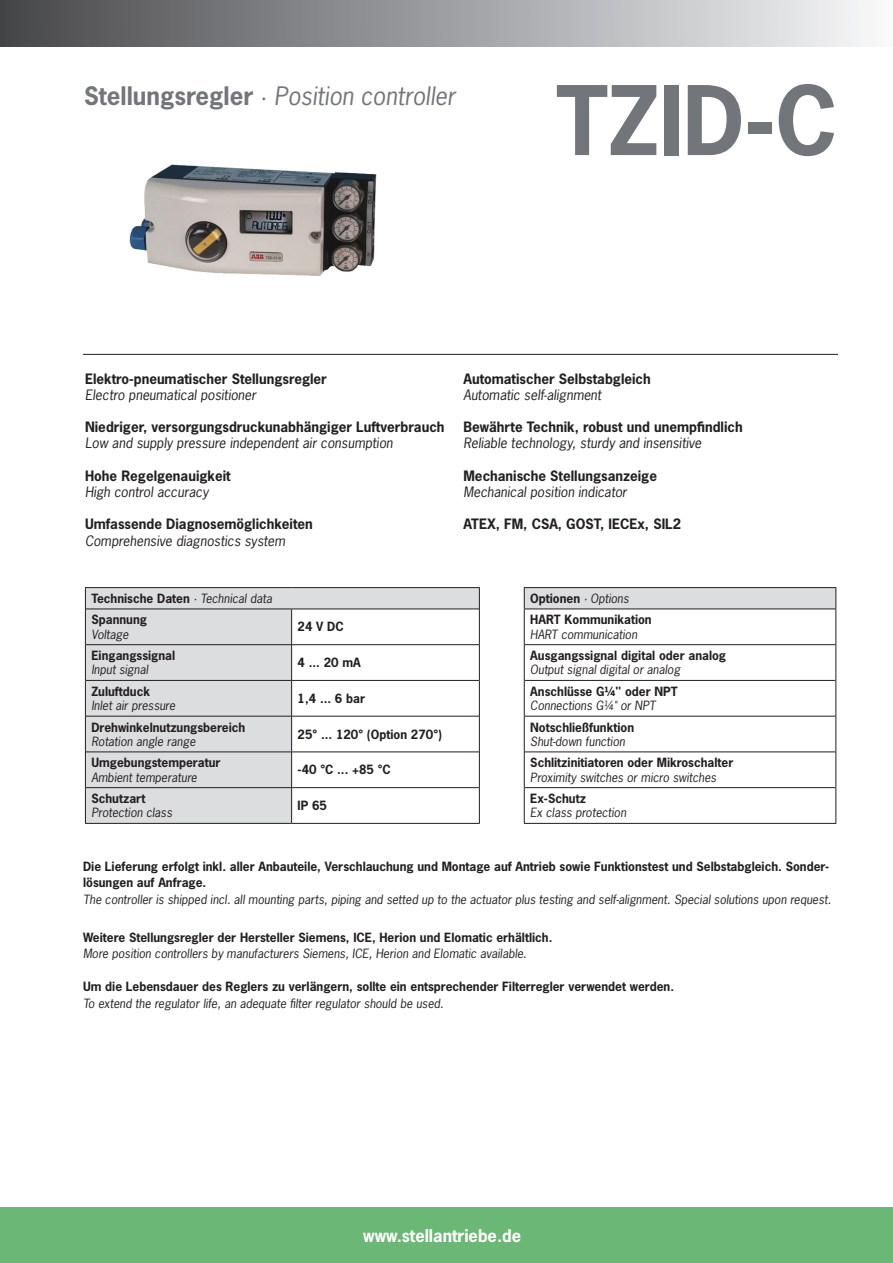
<style>
.page{position:relative;width:893px;height:1263px;background:#fff}
.page>*{position:absolute;margin:0;border:0;box-sizing:border-box;transform-origin:0 0}
.t1{font:700 90px "News Gothic Std";color:#72767a}
.t2{font:italic 24px "News Gothic Std";color:#72767a}
.t3{font:700 16.5px "News Gothic Std";color:#fff}
.t4{font:700 13.5px "News Gothic Std";color:#231f20}
.t5{font:italic 13.5px "News Gothic Std";color:#231f20}
.t6{font:700 12px/21.3px "News Gothic Std";color:#231f20}
.t7{font:italic 12px "News Gothic Std";color:#231f20}
.s1{font-weight:700;font-style:normal}
.s2{font-family:"Futura Std";font-weight:500;font-style:normal}
.s3{font-weight:400;font-style:italic}
</style>
<div class="page">
<div style="left:0;top:1208px;width:893px;height:55px;background:#6bb776"></div>
<div style="left:0;top:0;width:893px;height:47px;background:linear-gradient(to right,#46474a,#f7f8fa)"></div>
<hr style="left:0;top:0;width:4px;height:47px;background:#434445">
<img style="left:129px;top:164px;width:248px;height:112px">
<hr style="left:83px;top:354px;width:755px;height:1px;background:#231f20">
<svg style="left:86px;top:588px;width:393px;height:235px;fill:#dcdddf"></svg>
<hr style="left:85px;top:587px;width:207px;height:1px;background:#231f20">
<svg style="left:85px;top:588px;width:1px;height:21px"></svg>
<hr style="left:292px;top:587px;width:188px;height:1px;background:#231f20">
<svg style="left:479px;top:588px;width:1px;height:21px"></svg>
<hr style="left:85px;top:609px;width:1px;height:36px;background:#231f20">
<hr style="left:479px;top:609px;width:1px;height:36px;background:#231f20">
<hr style="left:85px;top:645px;width:1px;height:35px;background:#231f20">
<hr style="left:479px;top:645px;width:1px;height:35px;background:#231f20">
<hr style="left:85px;top:680px;width:1px;height:36px;background:#231f20">
<hr style="left:479px;top:680px;width:1px;height:36px;background:#231f20">
<hr style="left:85px;top:716px;width:1px;height:36px;background:#231f20">
<hr style="left:479px;top:716px;width:1px;height:36px;background:#231f20">
<hr style="left:85px;top:752px;width:1px;height:36px;background:#231f20">
<hr style="left:479px;top:752px;width:1px;height:36px;background:#231f20">
<hr style="left:85px;top:788px;width:1px;height:35px;background:#231f20">
<hr style="left:479px;top:788px;width:1px;height:35px;background:#231f20">
<hr style="left:85px;top:823px;width:207px;height:1px;background:#231f20">
<hr style="left:292px;top:823px;width:188px;height:1px;background:#231f20">
<hr style="left:86px;top:609px;width:206px;height:1px;background:#231f20">
<hr style="left:292px;top:609px;width:187px;height:1px;background:#231f20">
<hr style="left:291px;top:609px;width:1px;height:35px;background:#231f20">
<hr style="left:86px;top:644px;width:206px;height:1px;background:#231f20">
<hr style="left:292px;top:644px;width:187px;height:1px;background:#231f20">
<hr style="left:291px;top:645px;width:1px;height:35px;background:#231f20">
<hr style="left:86px;top:680px;width:206px;height:1px;background:#231f20">
<hr style="left:292px;top:680px;width:187px;height:1px;background:#231f20">
<hr style="left:291px;top:681px;width:1px;height:35px;background:#231f20">
<hr style="left:86px;top:716px;width:206px;height:1px;background:#231f20">
<hr style="left:292px;top:716px;width:187px;height:1px;background:#231f20">
<hr style="left:291px;top:716px;width:1px;height:36px;background:#231f20">
<hr style="left:86px;top:752px;width:206px;height:1px;background:#231f20">
<hr style="left:292px;top:752px;width:187px;height:1px;background:#231f20">
<hr style="left:291px;top:752px;width:1px;height:35px;background:#231f20">
<hr style="left:86px;top:787px;width:206px;height:1px;background:#231f20">
<hr style="left:292px;top:787px;width:187px;height:1px;background:#231f20">
<hr style="left:291px;top:788px;width:1px;height:35px;background:#231f20">
<div style="left:524px;top:588px;width:312px;height:21px;background:#dcdddf"></div>
<hr style="left:524px;top:587px;width:312px;height:1px;background:#231f20">
<svg style="left:524px;top:588px;width:1px;height:20px"></svg>
<svg style="left:835px;top:588px;width:1px;height:20px"></svg>
<hr style="left:524px;top:608px;width:312px;height:1px;background:#231f20">
<hr style="left:524px;top:609px;width:1px;height:36px;background:#231f20">
<hr style="left:835px;top:609px;width:1px;height:36px;background:#231f20">
<hr style="left:524px;top:645px;width:1px;height:35px;background:#231f20">
<hr style="left:835px;top:645px;width:1px;height:35px;background:#231f20">
<hr style="left:524px;top:680px;width:1px;height:36px;background:#231f20">
<hr style="left:835px;top:680px;width:1px;height:36px;background:#231f20">
<hr style="left:524px;top:716px;width:1px;height:36px;background:#231f20">
<hr style="left:835px;top:716px;width:1px;height:36px;background:#231f20">
<hr style="left:524px;top:752px;width:1px;height:36px;background:#231f20">
<hr style="left:835px;top:752px;width:1px;height:36px;background:#231f20">
<hr style="left:524px;top:788px;width:1px;height:35px;background:#231f20">
<hr style="left:835px;top:788px;width:1px;height:35px;background:#231f20">
<hr style="left:524px;top:823px;width:312px;height:1px;background:#231f20">
<hr style="left:525px;top:644px;width:310px;height:1px;background:#231f20">
<hr style="left:525px;top:680px;width:310px;height:1px;background:#231f20">
<hr style="left:525px;top:716px;width:310px;height:1px;background:#231f20">
<hr style="left:525px;top:752px;width:310px;height:1px;background:#231f20">
<hr style="left:525px;top:787px;width:310px;height:1px;background:#231f20">
<h2 class="t2" style="left:84px;top:80px;width:373px"><span class="s1">Stellungsregler</span> <span class="s2">·</span> Position controller</h2>
<h1 class="t1" style="left:556px;top:61px;width:283px">TZID-C</h1>
<p class="t4" style="left:85px;top:370px;width:243px">Elektro-pneumatischer Stellungsregler</p>
<p class="t5" style="left:85px;top:386px;width:173px">Electro pneumatical positioner</p>
<p class="t4" style="left:85px;top:418px;width:361px">Niedriger, versorgungsdruckunabhängiger Luftverbrauch</p>
<p class="t5" style="left:85px;top:435px;width:309px">Low and supply pressure independent air consumption</p>
<p class="t4" style="left:85px;top:467px;width:147px">Hohe Regelgenauigkeit</p>
<p class="t5" style="left:85px;top:483px;width:125px">High control accuracy</p>
<p class="t4" style="left:85px;top:515px;width:229px">Umfassende Diagnosemöglichkeiten</p>
<p class="t5" style="left:85px;top:532px;width:202px">Comprehensive diagnostics system</p>
<p class="t6" style="left:91px;top:587px;width:182px">Technische Daten <span class="s3">· Technical data<br></span>Spannung</p>
<p class="t7" style="left:91px;top:626px;width:39px">Voltage</p>
<p class="t6" style="left:91px;top:645px;width:85px">Eingangssignal</p>
<p class="t7" style="left:91px;top:662px;width:58px">Input signal</p>
<p class="t6" style="left:91px;top:680px;width:60px">Zuluftduck</p>
<p class="t7" style="left:91px;top:698px;width:85px">Inlet air pressure</p>
<p class="t6" style="left:91px;top:716px;width:155px">Drehwinkelnutzungsbereich</p>
<p class="t7" style="left:91px;top:734px;width:106px">Rotation angle range</p>
<p class="t6" style="left:91px;top:752px;width:131px">Umgebungstemperatur</p>
<p class="t7" style="left:91px;top:769px;width:107px">Ambient temperature</p>
<p class="t6" style="left:91px;top:787px;width:56px">Schutzart</p>
<p class="t7" style="left:91px;top:805px;width:82px">Protection class</p>
<p class="t6" style="left:298px;top:616px;width:48px">24 V DC</p>
<p class="t6" style="left:298px;top:652px;width:65px">4 ... 20 mA</p>
<p class="t6" style="left:298px;top:687px;width:69px">1,4 ... 6 bar</p>
<p class="t6" style="left:298px;top:723px;width:146px">25° ... 120° (Option 270°)</p>
<p class="t6" style="left:298px;top:759px;width:95px">-40 °C ... +85 °C</p>
<p class="t6" style="left:298px;top:795px;width:31px">IP 65</p>
<p class="t4" style="left:463px;top:370px;width:189px">Automatischer Selbstabgleich</p>
<p class="t5" style="left:463px;top:386px;width:139px">Automatic self-alignment</p>
<p class="t4" style="left:463px;top:418px;width:281px">Bewährte Technik, robust und unempfindlich</p>
<p class="t5" style="left:463px;top:435px;width:239px">Reliable technology, sturdy and insensitive</p>
<p class="t4" style="left:463px;top:467px;width:195px">Mechanische Stellungsanzeige</p>
<p class="t5" style="left:463px;top:483px;width:165px">Mechanical position indicator</p>
<p class="t4" style="left:463px;top:515px;width:219px">ATEX, FM, CSA, GOST, IECEx, SIL2</p>
<p class="t6" style="left:530px;top:587px;width:123px">Optionen <span class="s3">· Options<br></span>HART Kommunikation</p>
<p class="t7" style="left:530px;top:626px;width:108px">HART communication</p>
<p class="t6" style="left:530px;top:645px;width:197px">Ausgangssignal digital oder analog</p>
<p class="t7" style="left:530px;top:662px;width:152px">Output signal digital or analog</p>
<p class="t6" style="left:530px;top:680px;width:149px">Anschlüsse G¼" oder NPT</p>
<p class="t7" style="left:530px;top:698px;width:127px">Connections G¼" or NPT</p>
<p class="t6" style="left:530px;top:716px;width:105px">Notschließfunktion</p>
<p class="t7" style="left:530px;top:734px;width:96px">Shut-down function</p>
<p class="t6" style="left:530px;top:752px;width:205px">Schlitzinitiatoren oder Mikroschalter</p>
<p class="t7" style="left:530px;top:769px;width:188px">Proximity switches or micro switches</p>
<p class="t6" style="left:530px;top:787px;width:57px">Ex-Schutz</p>
<p class="t7" style="left:530px;top:805px;width:97px">Ex class protection</p>
<p class="t6" style="left:83px;top:857px;width:748px;line-height:16.5px">Die Lieferung erfolgt inkl. aller Anbauteile, Verschlauchung und Montage auf Antrieb sowie Funktionstest und Selbstabgleich. Sonder&shy;lösungen auf Anfrage.</p>
<p class="t7" style="left:83px;top:891px;width:750px">The controller is shipped incl. all mounting parts, piping and setted up to the actuator plus testing and self-alignment. Special solutions upon request.</p>
<p class="t6" style="left:83px;top:926px;width:471px">Weitere Stellungsregler der Hersteller Siemens, ICE, Herion und Elomatic erhältlich.</p>
<p class="t7" style="left:83px;top:946px;width:445px">More position controllers by manufacturers Siemens, ICE, Herion and Elomatic available.</p>
<p class="t6" style="left:83px;top:976px;width:592px">Um die Lebensdauer des Reglers zu verlängern, sollte ein entsprechender Filterregler verwendet werden.</p>
<p class="t7" style="left:83px;top:996px;width:362px">To extend the regulator life, an adequate filter regulator should be used.</p>
<h3 class="t3" style="left:363px;top:1224px;width:159px">www.stellantriebe.de</h3>
</div>
